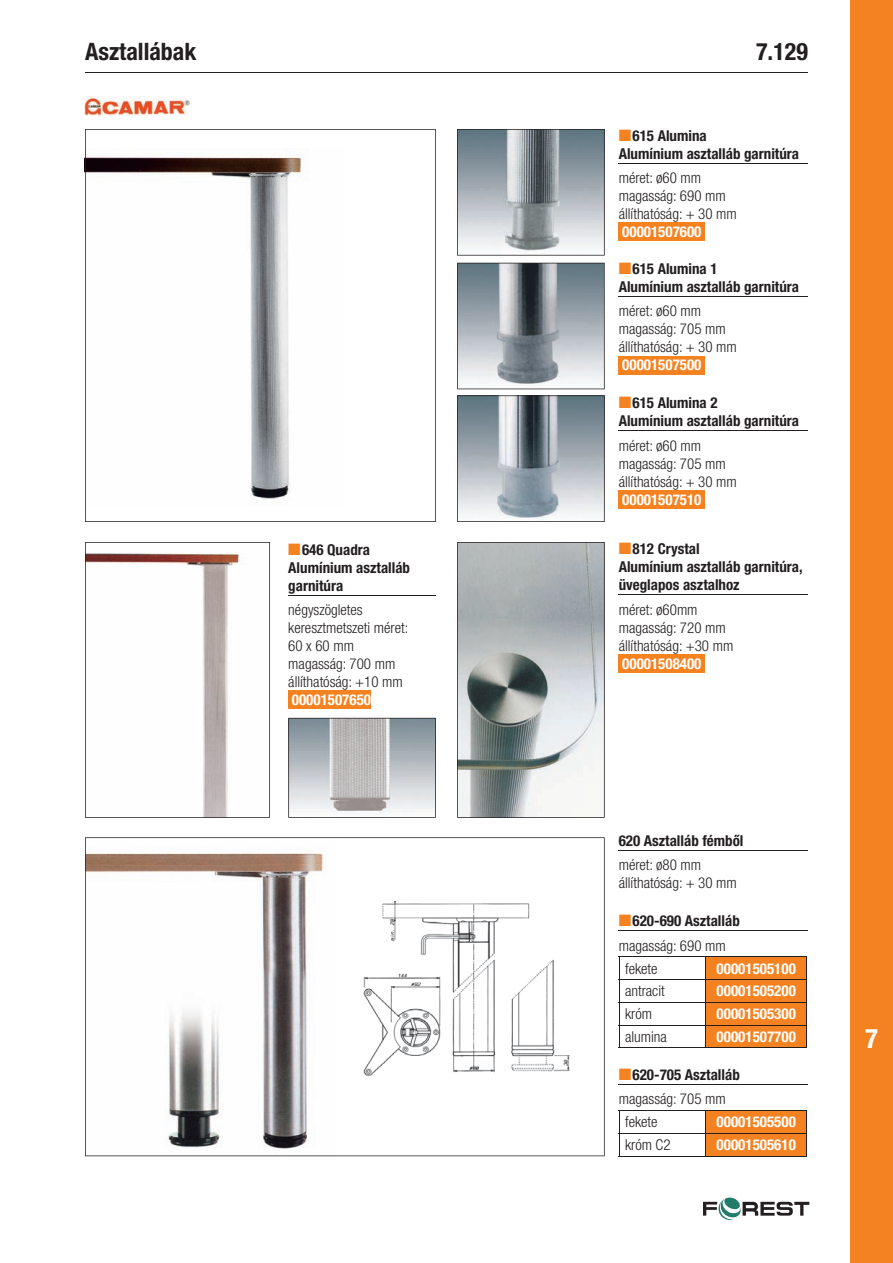
<style>
.page{position:relative;width:893px;height:1263px;background:#fff}
.page>*{position:absolute;margin:0;border:0;box-sizing:border-box;transform-origin:0 0}
.t1{font:700 condensed 27px "Helvetica Neue LT Pro";color:#fff}
.t2{font:700 condensed 24px "Helvetica Neue LT Pro";color:#231f20}
.t3{font:300 condensed 15px/18px "Helvetica Neue LT Pro";color:#231f20}
.t4{font:700 condensed 15px/18px "Helvetica Neue LT Pro";color:#231f20}
.t5{font:700 condensed 15px "Helvetica Neue LT Pro";color:#fff}
.s1{color:#f58220}
</style>
<div class="page">
<div style="left:850px;top:0;width:43px;height:1263px;background:#f58220"></div>
<svg style="left:703px;top:1197px;width:106px;height:23px"></svg>
<hr style="left:85px;top:72px;width:723px;height:1px;background:#231f20">
<svg style="left:85px;top:129px;width:351px;height:393px"></svg>
<img style="left:85px;top:96px;width:106px;height:19px">
<hr style="left:619px;top:163px;width:189px;height:1px;background:#231f20">
<div style="left:619px;top:223px;width:86px;height:18px;background:#f58220"></div>
<hr style="left:619px;top:296px;width:189px;height:1px;background:#231f20">
<div style="left:619px;top:356px;width:86px;height:18px;background:#f58220"></div>
<hr style="left:619px;top:430px;width:189px;height:1px;background:#231f20">
<div style="left:619px;top:490px;width:86px;height:18px;background:#f58220"></div>
<svg style="left:457px;top:129px;width:148px;height:127px"></svg>
<svg style="left:457px;top:263px;width:148px;height:126px"></svg>
<svg style="left:457px;top:395px;width:148px;height:127px"></svg>
<svg style="left:288px;top:718px;width:148px;height:100px"></svg>
<svg style="left:85px;top:542px;width:185px;height:276px"></svg>
<svg style="left:457px;top:542px;width:148px;height:276px"></svg>
<hr style="left:288px;top:595px;width:148px;height:1px;background:#231f20">
<div style="left:288px;top:690px;width:83px;height:18px;background:#f58220"></div>
<hr style="left:619px;top:594px;width:189px;height:1px;background:#231f20">
<div style="left:619px;top:654px;width:86px;height:18px;background:#f58220"></div>
<svg style="left:85px;top:837px;width:520px;height:319px"></svg>
<img style="left:351px;top:901px;width:228px;height:182px">
<hr style="left:619px;top:850px;width:189px;height:1px;background:#231f20">
<hr style="left:619px;top:930px;width:189px;height:1px;background:#231f20">
<hr style="left:619px;top:1084px;width:189px;height:1px;background:#231f20">
<hr style="left:619px;top:956px;width:87px;height:1px;background:#231f20">
<hr style="left:706px;top:956px;width:101px;height:1px;background:#231f20">
<hr style="left:619px;top:979px;width:87px;height:1px;background:#231f20">
<hr style="left:619px;top:1002px;width:87px;height:1px;background:#231f20">
<hr style="left:619px;top:1025px;width:87px;height:1px;background:#231f20">
<svg style="left:619px;top:957px;width:1px;height:90px"></svg>
<div style="left:706px;top:957px;width:101px;height:90px;background:#f58220"></div>
<hr style="left:619px;top:1047px;width:87px;height:1px;background:#231f20">
<hr style="left:706px;top:1047px;width:101px;height:1px;background:#231f20">
<hr style="left:619px;top:1110px;width:87px;height:1px;background:#231f20">
<hr style="left:706px;top:1110px;width:101px;height:1px;background:#231f20">
<hr style="left:619px;top:1133px;width:87px;height:1px;background:#231f20">
<svg style="left:619px;top:1111px;width:1px;height:45px"></svg>
<div style="left:706px;top:1111px;width:101px;height:45px;background:#f58220"></div>
<hr style="left:619px;top:1156px;width:87px;height:1px;background:#231f20">
<hr style="left:706px;top:1156px;width:101px;height:1px;background:#231f20">
<h2 class="t2" style="left:85px;top:37px;width:113px">Asztallábak</h2>
<h2 class="t2" style="left:756px;top:37px;width:53px">7.129</h2>
<p class="t4" style="left:288px;top:540px;width:123px"><span class="s1">■</span>646 Quadra<br>Alumínium asztalláb garnitúra</p>
<p class="t3" style="left:288px;top:600px;width:122px">négyszögletes keresztmetszeti méret:<br>60 x 60 mm magasság: 700 mm állíthatóság: +10 mm</p>
<p class="t5" style="left:292px;top:690px;width:81px">00001507650</p>
<p class="t4" style="left:619px;top:126px;width:182px"><span class="s1">■</span>615 Alumina<br>Alumínium asztalláb garnitúra</p>
<p class="t3" style="left:619px;top:169px;width:120px">méret: ø60 mm magasság: 690 mm állíthatóság: + 30 mm</p>
<p class="t5" style="left:622px;top:223px;width:81px">00001507600</p>
<p class="t4" style="left:619px;top:260px;width:182px"><span class="s1">■</span>615 Alumina 1<br>Alumínium asztalláb garnitúra</p>
<p class="t3" style="left:619px;top:302px;width:120px">méret: ø60 mm magasság: 705 mm állíthatóság: + 30 mm</p>
<p class="t5" style="left:622px;top:356px;width:81px">00001507500</p>
<p class="t4" style="left:619px;top:394px;width:182px"><span class="s1">■</span>615 Alumina 2<br>Alumínium asztalláb garnitúra</p>
<p class="t3" style="left:619px;top:436px;width:120px">méret: ø60 mm magasság: 705 mm állíthatóság: + 30 mm</p>
<p class="t5" style="left:622px;top:490px;width:81px">00001507510</p>
<p class="t4" style="left:619px;top:540px;width:185px"><span class="s1">■</span>812 Crystal<br>Alumínium asztalláb garnitúra, üveglapos asztalhoz</p>
<p class="t3" style="left:619px;top:600px;width:116px">méret: ø60mm magasság: 720 mm állíthatóság: +30 mm</p>
<p class="t5" style="left:622px;top:654px;width:81px">00001508400</p>
<p class="t4" style="left:619px;top:831px;width:126px">620 Asztalláb fémből</p>
<p class="t3" style="left:619px;top:856px;width:120px">méret: ø80 mm állíthatóság: + 30 mm</p>
<p class="t4" style="left:619px;top:912px;width:123px"><span class="s1">■</span>620-690 Asztalláb</p>
<p class="t3" style="left:619px;top:936px;width:108px">magasság: 690 mm</p>
<p class="t3" style="left:625px;top:959px;width:34px">fekete</p>
<p class="t5" style="left:717px;top:959px;width:81px">00001505100</p>
<p class="t3" style="left:625px;top:982px;width:41px">antracit</p>
<p class="t5" style="left:717px;top:982px;width:81px">00001505200</p>
<p class="t3" style="left:625px;top:1005px;width:28px">króm</p>
<p class="t5" style="left:717px;top:1005px;width:81px">00001505300</p>
<p class="t3" style="left:625px;top:1027px;width:43px">alumina</p>
<p class="t5" style="left:717px;top:1027px;width:81px">00001507700</p>
<p class="t4" style="left:619px;top:1065px;width:123px"><span class="s1">■</span>620-705 Asztalláb</p>
<p class="t3" style="left:619px;top:1090px;width:108px">magasság: 705 mm</p>
<p class="t3" style="left:625px;top:1113px;width:34px">fekete</p>
<p class="t5" style="left:717px;top:1113px;width:81px">00001505500</p>
<p class="t3" style="left:625px;top:1136px;width:47px">króm C2</p>
<p class="t5" style="left:717px;top:1136px;width:81px">00001505610</p>
<h1 class="t1" style="left:865px;top:1022px;width:14px">7</h1>
</div>
